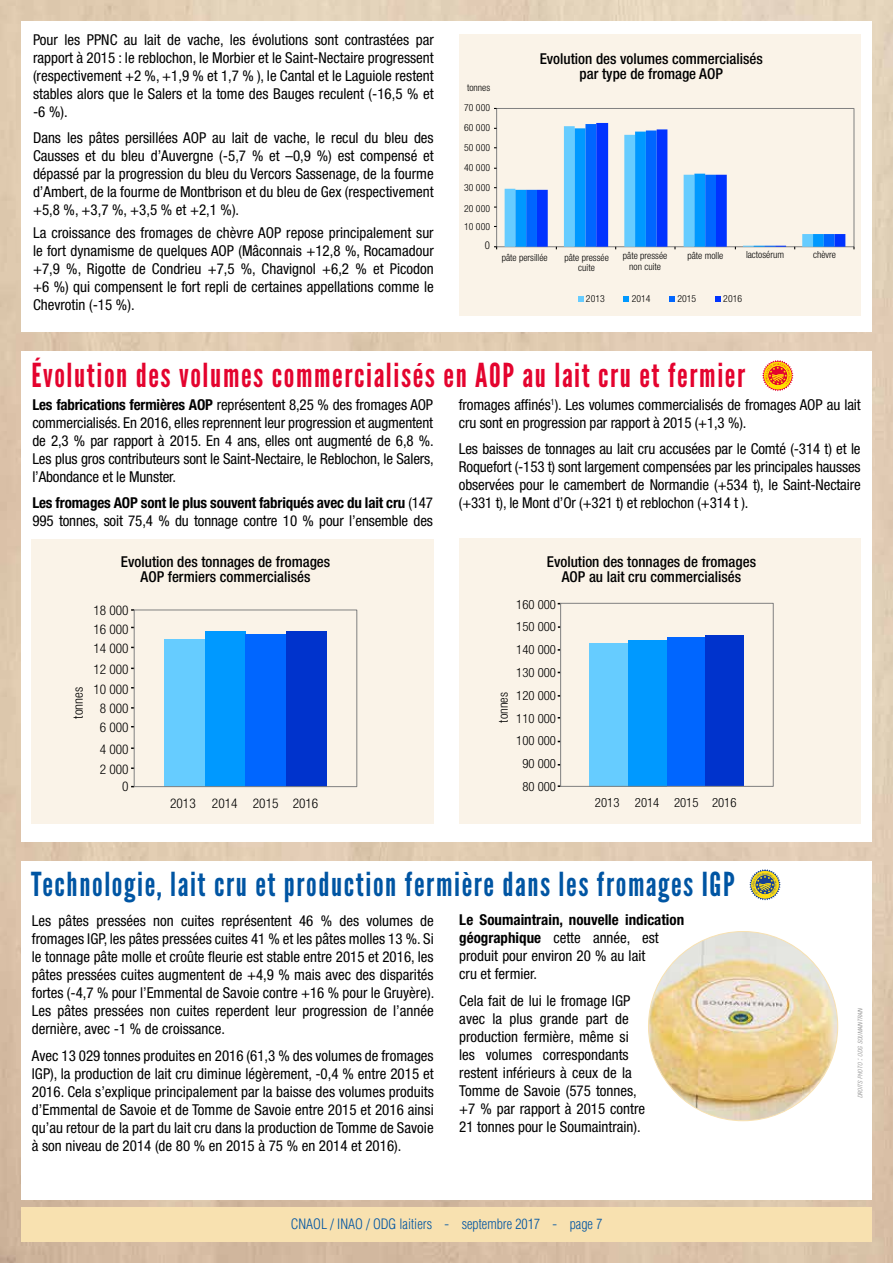
<style>
.page{position:relative;width:893px;height:1263px;background:#fff}
.page>*{position:absolute;margin:0;border:0;box-sizing:border-box;transform-origin:0 0}
.t1{font:33px "League Gothic";letter-spacing:.05em;color:#0055a3}
.t2{font:33px "League Gothic";letter-spacing:.05em;color:#e4032e}
.t3{font:condensed 15px/18px "Helvetica Neue LT Std";color:#000;text-align:justify}
.t4{font:500 condensed 15px/15px "Helvetica Neue LT Std";color:#000;text-align:center}
.t5{font:300 condensed 13.95px "Helvetica LT Std";color:#0055a3}
.t6{font:300 condensed 13.35px "Helvetica Neue LT Std";color:#000}
.t7{font:300 condensed 12.75px "Helvetica Neue LT Std";color:#000}
.t8{font:300 condensed 10.8px "Helvetica Neue LT Std";color:#000}
.t9{font:300 condensed 9.75px/10.8px "Helvetica Neue LT Std";color:#000;text-align:center}
.t10{font:italic 300 condensed 6.3px "Helvetica Neue LT Std";color:#878787}
.s1{font-weight:700}
.s2{font-size:9px}
</style>
<div class="page">
<div style="left:21px;top:1207px;width:851px;height:34px;background:#f8e1b0"></div>
<div style="left:459px;top:34px;width:402px;height:282px;background:#faf3e8"></div>
<div style="left:496px;top:108px;width:358px;height:139px;border:1px solid #808080"></div>
<svg style="left:505px;top:123px;width:340px;height:126px"></svg>
<svg style="left:578px;top:296px;width:5px;height:5px"></svg>
<svg style="left:623px;top:296px;width:6px;height:5px"></svg>
<svg style="left:669px;top:296px;width:6px;height:5px"></svg>
<svg style="left:715px;top:296px;width:6px;height:5px"></svg>
<div style="left:31px;top:540px;width:403px;height:284px;background:#faf3e8"></div>
<div style="left:205px;top:631px;width:40px;height:156px;background:#09f"></div>
<div style="left:245px;top:634px;width:41px;height:153px;background:#06f"></div>
<div style="left:286px;top:631px;width:40px;height:156px;background:#03c"></div>
<div style="left:164px;top:639px;width:41px;height:148px;background:#6cf"></div>
<div style="left:134px;top:610px;width:223px;height:177px;border:1px solid #808080"></div>
<div style="left:459px;top:539px;width:402px;height:285px;background:#faf3e8"></div>
<div style="left:628px;top:640px;width:39px;height:146px;background:#09f"></div>
<div style="left:667px;top:638px;width:38px;height:148px;background:#06f"></div>
<div style="left:705px;top:636px;width:39px;height:150px;background:#03c"></div>
<div style="left:589px;top:643px;width:39px;height:143px;background:#6cf"></div>
<div style="left:560px;top:603px;width:214px;height:184px;border:1px solid #808080"></div>
<svg style="left:762px;top:360px;width:31px;height:31px"></svg>
<img style="left:648px;top:931px;width:190px;height:190px;border-radius:95px">
<svg style="left:749px;top:869px;width:32px;height:31px"></svg>
<p class="t3" style="left:33px;top:30px;width:402px">Pour les PPNC au lait de vache, les évolutions sont contrastées par rapport à 2015 : le reblochon, le Morbier et le Saint-Nectaire progressent (respectivement +2 %, +1,9 % et 1,7 % ), le Cantal et le Laguiole restent stables alors que le Salers et la tome des Bauges reculent (-16,5 % et -6 %).</p>
<p class="t3" style="left:33px;top:129px;width:402px">Dans les pâtes persillées AOP au lait de vache, le recul du bleu des Causses et du bleu d’Auvergne (-5,7 % et –0,9 %) est compensé et dépassé par la progression du bleu du Vercors Sassenage, de la fourme d’Ambert, de la fourme de Montbrison et du bleu de Gex (respectivement +5,8 %, +3,7 %, +3,5 % et +2,1 %).</p>
<p class="t3" style="left:33px;top:223px;width:402px">La croissance des fromages de chèvre AOP repose principalement sur le fort dynamisme de quelques AOP (Mâconnais +12,8 %, Rocamadour +7,9 %, Rigotte de Condrieu +7,5 %, Chavignol +6,2 % et Picodon +6 %) qui compensent le fort repli de certaines appellations comme le Chevrotin (-15 %).</p>
<p class="t9" style="left:467px;top:82px;width:25px">tonnes</p>
<p class="t9" style="left:464px;top:122px;width:27px">60 000</p>
<p class="t9" style="left:464px;top:102px;width:27px">70 000</p>
<p class="t9" style="left:464px;top:142px;width:27px">50 000</p>
<p class="t9" style="left:464px;top:162px;width:27px">40 000</p>
<p class="t9" style="left:464px;top:182px;width:27px">30 000</p>
<p class="t9" style="left:464px;top:199px;width:27px;line-height:18px;text-align:left">20 000<br>10 000</p>
<p class="t8" style="left:485px;top:239px;width:7px">0</p>
<p class="t4" style="left:540px;top:51px;width:225px">Evolution des volumes commercialisés par type de fromage AOP</p>
<p class="t9" style="left:502px;top:252px;width:48px">pâte persillée</p>
<p class="t9" style="left:564px;top:252px;width:46px">pâte pressée cuite</p>
<p class="t9" style="left:623px;top:250px;width:46px">pâte pressée non cuite</p>
<p class="t9" style="left:687px;top:250px;width:37px">pâte molle</p>
<p class="t9" style="left:746px;top:249px;width:40px">lactosérum</p>
<p class="t9" style="left:813px;top:249px;width:24px">chèvre</p>
<p class="t9" style="left:586px;top:293px;width:20px">2013</p>
<p class="t9" style="left:632px;top:293px;width:20px">2014</p>
<p class="t9" style="left:677px;top:293px;width:20px">2015</p>
<p class="t9" style="left:723px;top:293px;width:20px">2016</p>
<h1 class="t2" style="left:31px;top:355px;width:715px">Évolution des volumes commercialisés en AOP au lait cru et fermier</h1>
<p class="t3" style="left:459px;top:395px;width:403px">fromages affinés<sup>1</sup>). Les volumes commercialisés de fromages AOP au lait cru sont en progression par rapport à 2015 (+1,3 %).</p>
<p class="t3" style="left:459px;top:440px;width:403px">Les baisses de tonnages au lait cru accusées par le Comté (-314 t) et le Roquefort (-153 t) sont largement compensées par les principales hausses observées pour le camembert de Normandie (+534 t), le Saint-Nectaire (+331 t), le Mont d’Or (+321 t) et reblochon (+314 t ).</p>
<p class="t3" style="left:32px;top:395px;width:403px"><span class="s1">Les fabrications fermières AOP</span> représentent 8,25 % des fromages AOP commercialisés. En 2016, elles reprennent leur progression et augmentent de 2,3 % par rapport à 2015. En 4 ans, elles ont augmenté de 6,8 %.<br>Les plus gros contributeurs sont le Saint-Nectaire, le Reblochon, le Salers, l’Abondance et le Munster.</p>
<p class="t3" style="left:32px;top:494px;width:402px"><span class="s1">Les fromages AOP sont le plus souvent fabriqués avec du lait cru</span> (147<br>995 tonnes, soit 75,4 % du tonnage contre 10 % pour l’ensemble des</p>
<p class="t6" style="left:70px;top:718px;width:33px;rotate:-90deg">tonnes</p>
<p class="t4" style="left:121px;top:554px;width:211px">Evolution des tonnages de fromages<br>AOP fermiers commercialisés</p>
<p class="t6" style="left:93px;top:603px;width:37px">18 000</p>
<p class="t6" style="left:93px;top:621px;width:37px">16 000</p>
<p class="t6" style="left:93px;top:641px;width:37px">14 000</p>
<p class="t6" style="left:93px;top:662px;width:37px">12 000</p>
<p class="t6" style="left:93px;top:682px;width:37px">10 000</p>
<p class="t6" style="left:100px;top:701px;width:30px">8 000</p>
<p class="t6" style="left:100px;top:719px;width:30px">6 000</p>
<p class="t6" style="left:100px;top:741px;width:30px">4 000</p>
<p class="t6" style="left:100px;top:761px;width:30px">2 000</p>
<p class="t6" style="left:122px;top:778px;width:8px">0</p>
<p class="t6" style="left:170px;top:796px;width:27px">2013</p>
<p class="t6" style="left:212px;top:796px;width:108px">2014 2015 2016</p>
<p class="t7" style="left:496px;top:722px;width:32px;rotate:-90deg">tonnes</p>
<p class="t4" style="left:547px;top:554px;width:211px">Evolution des tonnages de fromages<br>AOP au lait cru commercialisés</p>
<p class="t7" style="left:516px;top:597px;width:41px">160 000</p>
<p class="t7" style="left:516px;top:620px;width:41px">150 000</p>
<p class="t7" style="left:516px;top:642px;width:41px">140 000</p>
<p class="t7" style="left:516px;top:665px;width:41px">130 000</p>
<p class="t7" style="left:516px;top:688px;width:41px">120 000</p>
<p class="t7" style="left:516px;top:711px;width:41px">110 000</p>
<p class="t7" style="left:516px;top:733px;width:41px">100 000</p>
<p class="t7" style="left:522px;top:756px;width:35px">90 000</p>
<p class="t7" style="left:522px;top:779px;width:35px">80 000</p>
<p class="t7" style="left:595px;top:795px;width:143px">2013 2014 2015 2016</p>
<h1 class="t1" style="left:31px;top:864px;width:705px">Technologie, lait cru et production fermière dans les fromages IGP</h1>
<p class="t3" style="left:32px;top:912px;width:404px">Les pâtes pressées non cuites représentent 46 % des volumes de fromages IGP, les pâtes pressées cuites 41 % et les pâtes molles 13 %. Si le tonnage pâte molle et croûte fleurie est stable entre 2015 et 2016, les pâtes pressées cuites augmentent de +4,9 % mais avec des disparités fortes (-4,7 % pour l’Emmental de Savoie contre +16 % pour le Gruyère).<br>Les pâtes pressées non cuites reperdent leur progression de l’année dernière, avec -1 % de croissance.</p>
<p class="t3" style="left:32px;top:1046px;width:403px">Avec 13 029 tonnes produites en 2016 (61,3 % des volumes de fromages IGP), la production de lait cru diminue légèrement, -0,4 % entre 2015 et 2016. Cela s’explique principalement par la baisse des volumes produits d’Emmental de Savoie et de Tomme de Savoie entre 2015 et 2016 ainsi qu’au retour de la part du lait cru dans la production de Tomme de Savoie à son niveau de 2014 (de 80 % en 2015 à 75 % en 2014 et 2016).</p>
<p class="t3" style="left:459px;top:911px;width:226px;text-align:left"><span class="s1">Le Soumaintrain, nouvelle indication géographique</span> cette année, est produit pour environ 20 % au lait<br>cru et fermier.</p>
<p class="t3" style="left:459px;top:991px;width:187px;text-align:left">Cela fait de lui le fromage IGP avec la plus grande part de production fermière, même si les volumes correspondants restent inférieurs à ceux de la<br>Tomme de Savoie (575 tonnes, +7 % par rapport à 2015 contre<br>21 tonnes pour le Soumaintrain).</p>
<p class="t5" style="left:291px;top:1215px;width:313px">CNAOL / INAO / ODG laitiers - septembre 2017 - page 7</p>
<p class="t10" style="left:857px;top:1098px;width:92px;rotate:-90deg">droits photo <span class="s2">:</span> odg soumaintrain</p>
</div>
